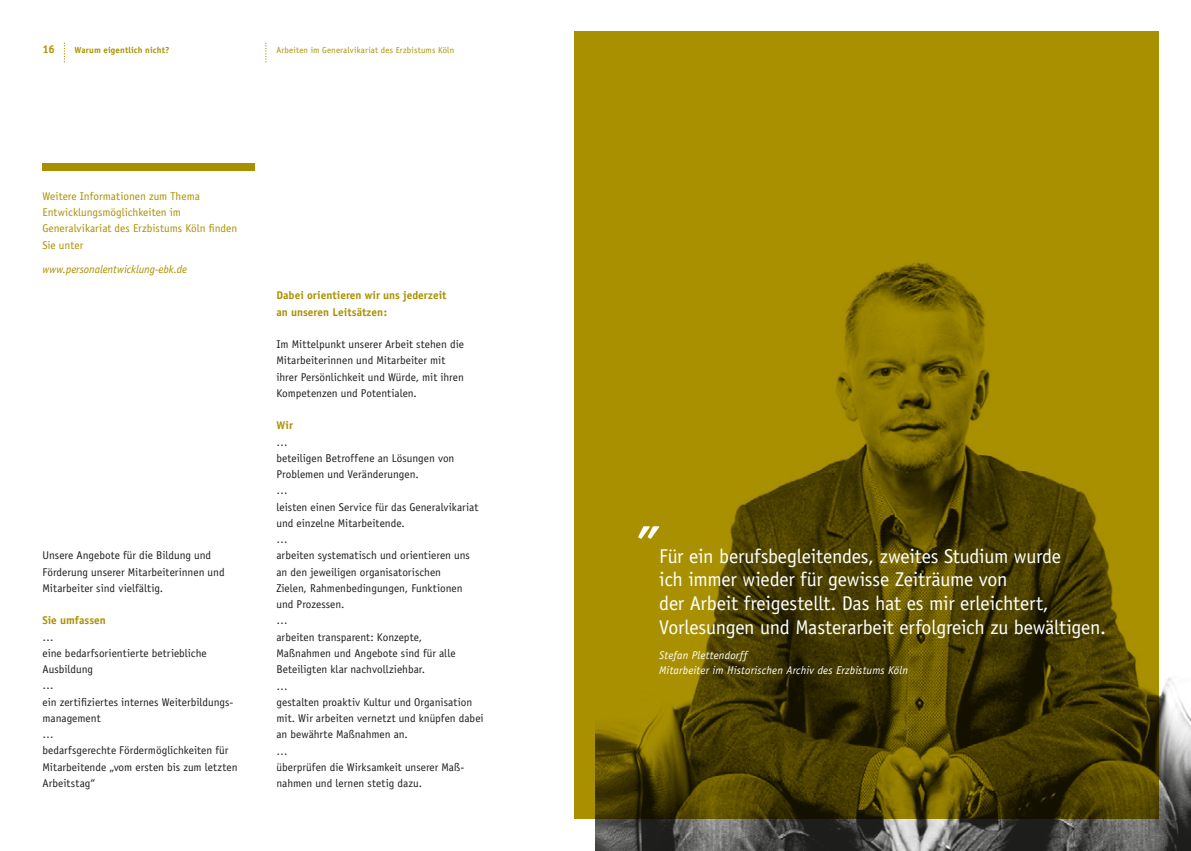
<style>
.page{position:relative;width:1191px;height:851px;background:#fff}
.page>*{position:absolute;margin:0;border:0;box-sizing:border-box;transform-origin:0 0}
.t1{font:20px/23.8px "Officina Sans";letter-spacing:-.015em;color:#fff}
.t2{font:11.25px/16.2px "Officina Sans";color:#1d1d1b}
.t3{font:11.25px/16.2px "Officina Sans";color:#a99000}
.t4{font:700 11.25px/16.2px "Officina Sans";color:#a99000}
.t5{font:italic 11.25px/15px "Officina Sans";letter-spacing:.015em;color:#fff}
.t6{font:italic 11.25px "Officina Sans";letter-spacing:-.005em;color:#a99000}
.t7{font:8.75px "Officina Sans";letter-spacing:.02em;color:#a99000}
.t8{font:700 8.75px "Officina Sans";letter-spacing:.02em;color:#a99000}
</style>
<div class="page">
<img style="left:595px;top:677px;width:596px;height:173px">
<svg style="left:574px;top:32px;width:585px;height:787px;background:#867200"></svg>
<svg style="left:638px;top:526px;width:21px;height:12px"></svg>
<div style="left:43px;top:163px;width:212px;height:7px;background:#a99000"></div>
<svg style="left:265px;top:43px;width:1px;height:19px"></svg>
<svg style="left:64px;top:43px;width:1px;height:19px"></svg>
<p class="t4" style="left:43px;top:41px;width:14px">16</p>
<p class="t8" style="left:74px;top:45px;width:97px">Warum eigentlich nicht?</p>
<p class="t7" style="left:276px;top:45px;width:179px">Arbeiten im Generalvikariat des Erzbistums Köln</p>
<p class="t3" style="left:43px;top:188px;width:196px">Weitere Informationen zum Thema<br>Entwicklungsmöglichkeiten im<br>Generalvikariat des Erzbistums Köln finden<br>Sie unter</p>
<p class="t6" style="left:43px;top:263px;width:146px">www.personalentwicklung-ebk.de</p>
<p class="t2" style="left:43px;top:547px;width:184px">Unsere Angebote für die Bildung und<br>Förderung unserer Mitarbeiterinnen und<br>Mitarbeiter sind vielfältig.</p>
<p class="t4" style="left:43px;top:612px;width:65px">Sie umfassen</p>
<p class="t2" style="left:43px;top:628px;width:196px">…<br>eine bedarfsorientierte betriebliche<br>Ausbildung<br>…<br>ein zertifiziertes internes Weiterbildungs&shy;management<br>…<br>bedarfsgerechte Fördermöglichkeiten für<br>Mitarbeitende „vom ersten bis zum letzten<br>Arbeitstag“</p>
<p class="t4" style="left:276px;top:287px;width:171px">Dabei orientieren wir uns jederzeit an unseren Leitsätzen:</p>
<p class="t2" style="left:276px;top:336px;width:189px">Im Mittelpunkt unserer Arbeit stehen die Mitarbeiterinnen und Mitarbeiter mit ihrer Persönlichkeit und Würde, mit ihren Kompetenzen und Potentialen.</p>
<p class="t4" style="left:276px;top:417px;width:18px">Wir</p>
<p class="t2" style="left:276px;top:433px;width:209px">…<br>beteiligen Betroffene an Lösungen von<br>Problemen und Veränderungen.<br>…<br>leisten einen Service für das Generalvikariat und einzelne Mitarbeitende.<br>…<br>arbeiten systematisch und orientieren uns an den jeweiligen organisatorischen<br>Zielen, Rahmenbedingungen, Funktionen<br>und Prozessen.<br>…<br>arbeiten transparent: Konzepte,<br>Maßnahmen und Angebote sind für alle<br>Beteiligten klar nachvollziehbar.<br>…<br>gestalten proaktiv Kultur und Organisation mit. Wir arbeiten vernetzt und knüpfen dabei an bewährte Maßnahmen an.<br>…<br>überprüfen die Wirksamkeit unserer Maß&shy;nahmen und lernen stetig dazu.</p>
<h1 class="t1" style="left:659px;top:544px;width:448px">Für ein berufsbegleitendes, zweites Studium wurde<br>ich immer wieder für gewisse Zeiträume von<br>der Arbeit freigestellt. Das hat es mir erleichtert, Vorlesungen und Masterarbeit erfolgreich zu bewältigen.</h1>
<p class="t5" style="left:659px;top:647px;width:250px">Stefan Plettendorff<br>Mitarbeiter im Historischen Archiv des Erzbistums Köln</p>
</div>
